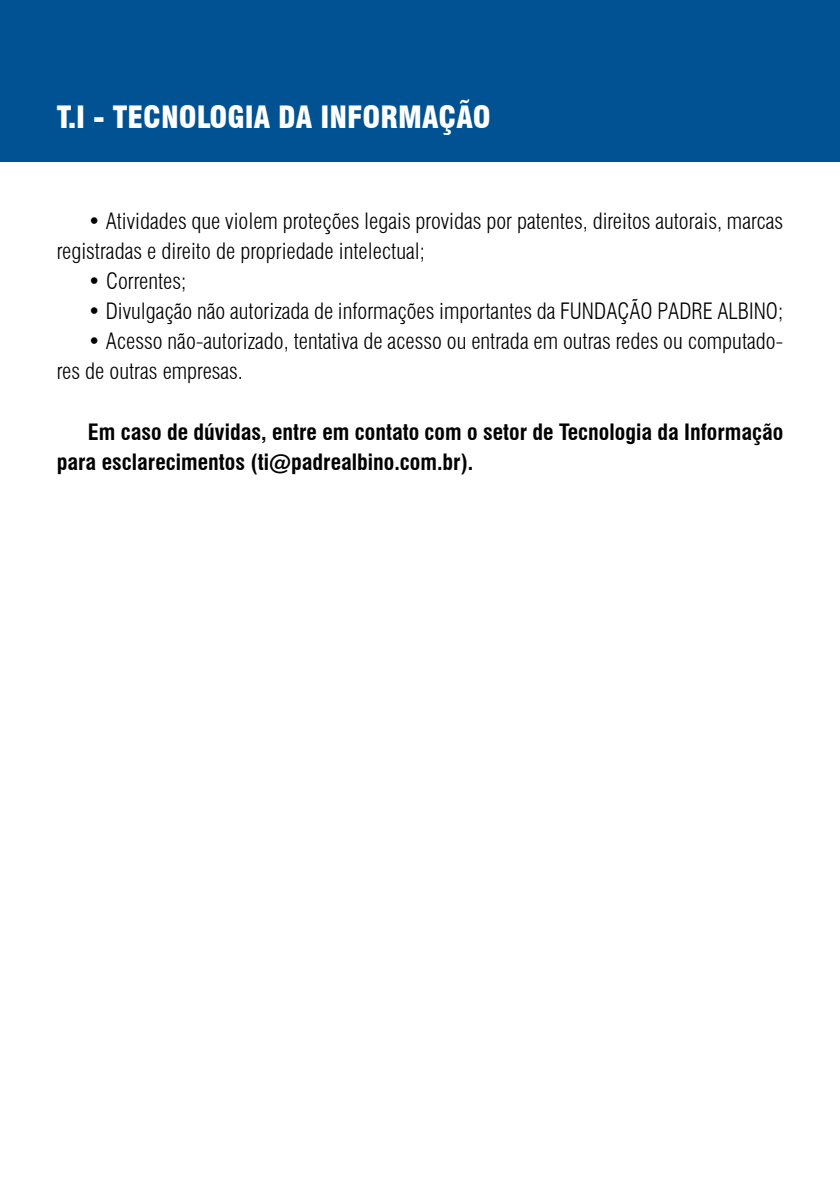
<style>
.page{position:relative;width:840px;height:1191px;background:#fff}
.page>*{position:absolute;margin:0;border:0;box-sizing:border-box;transform-origin:0 0}
.t1{font:900 condensed 30px "Swiss 721 BT";color:#fff}
.t2{font:300 condensed 22px/30px "Swiss 721 BT";color:#000}
.t3{font:700 condensed 22px/30px "Swiss 721 BT";color:#000}
</style>
<div class="page">
<div style="left:0;top:0;width:839px;height:161px;background:#005293"></div>
<h1 class="t1" style="left:57px;top:99px;width:435px">T.I - TECNOLOGIA DA INFORMAÇÃO</h1>
<p class="t2" style="left:57px;top:206px;width:727px;text-indent:31px">• Atividades que violem proteções legais providas por patentes, direitos autorais, marcas registradas e direito de propriedade intelectual;</p>
<p class="t2" style="left:88px;top:266px;width:100px">• Correntes;</p>
<p class="t2" style="left:88px;top:296px;width:696px">• Divulgação não autorizada de informações importantes da FUNDAÇÃO PADRE ALBINO;</p>
<p class="t2" style="left:57px;top:326px;width:727px;text-indent:31px">• Acesso não-autorizado, tentativa de acesso ou entrada em outras redes ou computado&shy;res de outras empresas.</p>
<p class="t3" style="left:57px;top:416px;width:727px;text-indent:31px">Em caso de dúvidas, entre em contato com o setor de Tecnologia da Informação para esclarecimentos (ti@padrealbino.com.br).</p>
</div>
